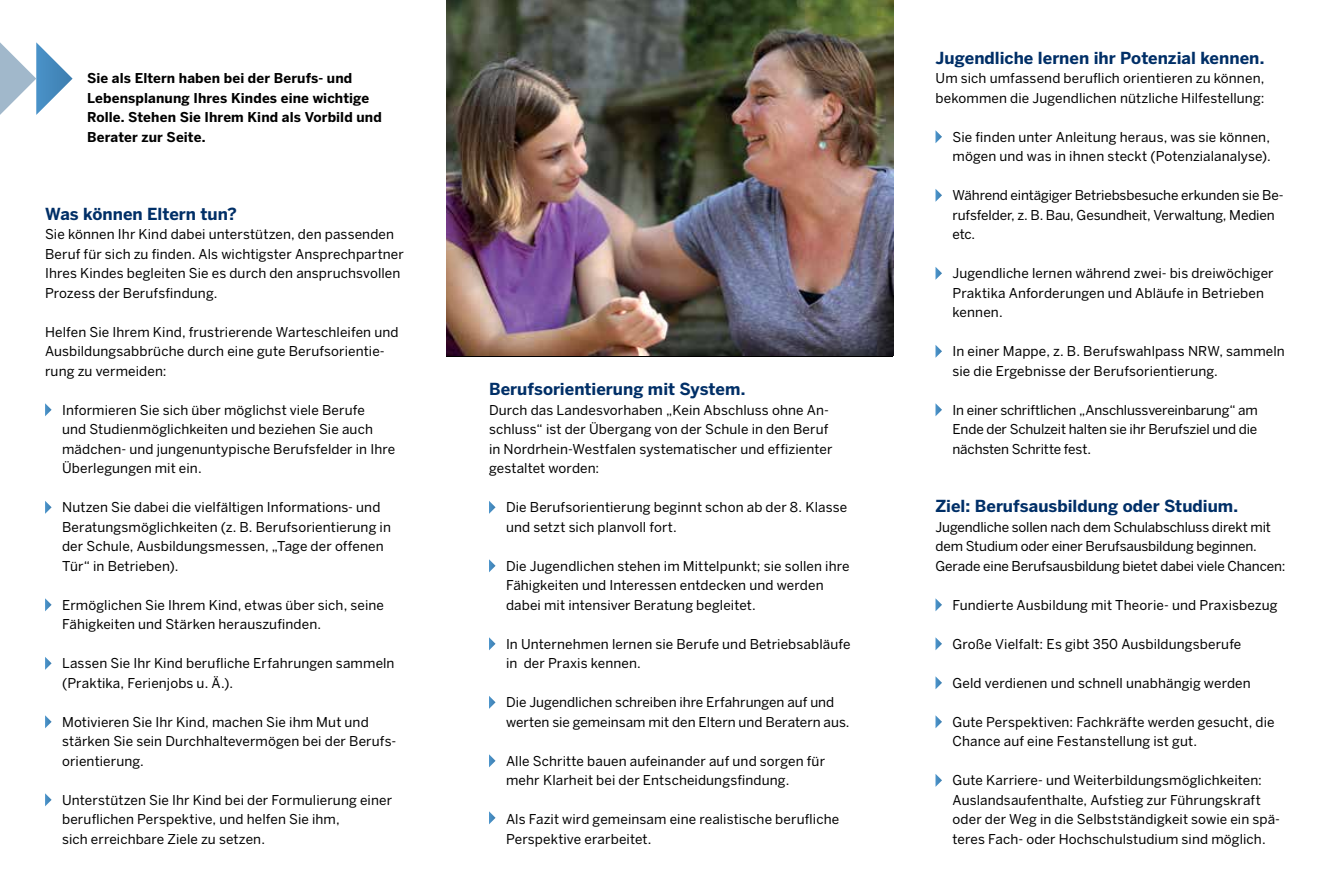
<style>
.page{position:relative;width:1331px;height:893px;background:#fff}
.page>*{position:absolute;margin:0;border:0;box-sizing:border-box;transform-origin:0 0}
.t1{font:700 16.5px "Benton Sans";color:#002f67}
.t2{font:13.5px/19.5px "Benton Sans";letter-spacing:.005em;color:#000}
.t3{font:700 13.5px/19.5px "Benton Sans";letter-spacing:.01em;color:#000}
</style>
<div class="page">
<img style="left:446px;top:0;width:447px;height:356px">
<svg style="left:45px;top:403px;width:7px;height:13px"></svg>
<svg style="left:45px;top:501px;width:7px;height:13px"></svg>
<svg style="left:45px;top:598px;width:7px;height:13px"></svg>
<svg style="left:45px;top:657px;width:7px;height:13px"></svg>
<svg style="left:45px;top:715px;width:7px;height:13px"></svg>
<svg style="left:45px;top:793px;width:7px;height:13px"></svg>
<svg style="left:489px;top:501px;width:6px;height:13px"></svg>
<svg style="left:489px;top:559px;width:6px;height:13px"></svg>
<svg style="left:489px;top:637px;width:6px;height:13px"></svg>
<svg style="left:489px;top:696px;width:6px;height:13px"></svg>
<svg style="left:489px;top:754px;width:6px;height:13px"></svg>
<svg style="left:489px;top:811px;width:6px;height:13px"></svg>
<svg style="left:935px;top:130px;width:7px;height:13px"></svg>
<svg style="left:935px;top:189px;width:7px;height:13px"></svg>
<svg style="left:935px;top:267px;width:7px;height:13px"></svg>
<svg style="left:935px;top:345px;width:7px;height:13px"></svg>
<svg style="left:935px;top:403px;width:7px;height:13px"></svg>
<svg style="left:935px;top:598px;width:7px;height:13px"></svg>
<svg style="left:935px;top:637px;width:7px;height:13px"></svg>
<svg style="left:935px;top:676px;width:7px;height:13px"></svg>
<svg style="left:935px;top:715px;width:7px;height:13px"></svg>
<svg style="left:935px;top:774px;width:7px;height:13px"></svg>
<svg style="left:0;top:42px;width:73px;height:73px"></svg>
<p class="t3" style="left:87px;top:68px;width:296px">Sie als Eltern haben bei der Berufs- und Lebensplanung Ihres Kindes eine wichtige Rolle. Stehen Sie Ihrem Kind als Vorbild und Berater zur Seite.</p>
<p class="t1" style="left:45px;top:204px;width:193px">Was können Eltern tun?</p>
<p class="t2" style="left:45px;top:224px;width:360px">Sie können Ihr Kind dabei unterstützen, den passenden Beruf für sich zu finden. Als wichtigster Ansprechpartner Ihres Kindes begleiten Sie es durch den anspruchsvollen Prozess der Berufsfindung.</p>
<p class="t2" style="left:45px;top:322px;width:355px">Helfen Sie Ihrem Kind, frustrierende Warteschleifen und<br>Ausbildungsabbrüche durch eine gute Berufsorientie&shy;rung zu vermeiden:</p>
<p class="t2" style="left:62px;top:400px;width:335px">Informieren Sie sich über möglichst viele Berufe<br>und Studienmöglichkeiten und beziehen Sie auch mädchen- und jungenuntypische Berufsfelder in Ihre Überlegungen mit ein.</p>
<p class="t2" style="left:62px;top:497px;width:330px">Nutzen Sie dabei die vielfältigen Informations- und Beratungsmöglichkeiten (z. B. Berufsorientierung in der Schule, Ausbildungsmessen, „Tage der offenen Tür“ in Betrieben).</p>
<p class="t2" style="left:62px;top:595px;width:323px">Ermöglichen Sie Ihrem Kind, etwas über sich, seine<br>Fähigkeiten und Stärken herauszufinden.</p>
<p class="t2" style="left:62px;top:653px;width:334px">Lassen Sie Ihr Kind berufliche Erfahrungen sammeln (Praktika, Ferienjobs u. Ä.).</p>
<p class="t2" style="left:62px;top:712px;width:336px">Motivieren Sie Ihr Kind, machen Sie ihm Mut und stärken Sie sein Durchhaltevermögen bei der Berufs&shy;orientierung.</p>
<p class="t2" style="left:62px;top:790px;width:331px">Unterstützen Sie Ihr Kind bei der Formulierung einer beruflichen Perspektive, und helfen Sie ihm,<br>sich erreichbare Ziele zu setzen.</p>
<p class="t1" style="left:489px;top:379px;width:258px">Berufsorientierung mit System.</p>
<p class="t2" style="left:489px;top:400px;width:345px">Durch das Landesvorhaben „Kein Abschluss ohne An&shy;schluss“ ist der Übergang von der Schule in den Beruf in Nordrhein-Westfalen systematischer und effizienter gestaltet worden:</p>
<p class="t2" style="left:506px;top:497px;width:343px">Die Berufsorientierung beginnt schon ab der 8. Klasse und setzt sich planvoll fort.</p>
<p class="t2" style="left:506px;top:556px;width:345px">Die Jugendlichen stehen im Mittelpunkt; sie sollen ihre<br>Fähigkeiten und Interessen entdecken und werden dabei mit intensiver Beratung begleitet.</p>
<p class="t2" style="left:506px;top:634px;width:346px">In Unternehmen lernen sie Berufe und Betriebsabläufe in der Praxis kennen.</p>
<p class="t2" style="left:506px;top:692px;width:345px">Die Jugendlichen schreiben ihre Erfahrungen auf und werten sie gemeinsam mit den Eltern und Beratern aus.</p>
<p class="t2" style="left:506px;top:751px;width:321px">Alle Schritte bauen aufeinander auf und sorgen für mehr Klarheit bei der Entscheidungsfindung.</p>
<p class="t2" style="left:506px;top:809px;width:335px">Als Fazit wird gemeinsam eine realistische berufliche<br>Perspektive erarbeitet.</p>
<p class="t1" style="left:935px;top:48px;width:330px">Jugendliche lernen ihr Potenzial kennen.</p>
<p class="t2" style="left:935px;top:68px;width:331px">Um sich umfassend beruflich orientieren zu können, bekommen die Jugendlichen nützliche Hilfestellung:</p>
<p class="t2" style="left:952px;top:127px;width:320px">Sie finden unter Anleitung heraus, was sie können, mögen und was in ihnen steckt (Potenzialanalyse).</p>
<p class="t2" style="left:952px;top:185px;width:333px">Während eintägiger Betriebsbesuche erkunden sie Be&shy;rufsfelder, z. B. Bau, Gesundheit, Verwaltung, Medien etc.</p>
<p class="t2" style="left:952px;top:263px;width:323px">Jugendliche lernen während zwei- bis dreiwöchiger<br>Praktika Anforderungen und Abläufe in Betrieben kennen.</p>
<p class="t2" style="left:952px;top:341px;width:334px">In einer Mappe, z. B. Berufswahlpass NRW, sammeln sie die Ergebnisse der Berufsorientierung.</p>
<p class="t2" style="left:952px;top:400px;width:307px;text-align:justify">In einer schriftlichen „Anschlussvereinbarung“ am Ende der Schulzeit halten sie ihr Berufsziel und die nächsten Schritte fest.</p>
<p class="t1" style="left:935px;top:496px;width:304px">Ziel: Berufsausbildung oder Studium.</p>
<p class="t2" style="left:935px;top:517px;width:351px">Jugendliche sollen nach dem Schulabschluss direkt mit dem Studium oder einer Berufsausbildung beginnen.<br>Gerade eine Berufsausbildung bietet dabei viele Chancen:</p>
<p class="t2" style="left:952px;top:595px;width:326px">Fundierte Ausbildung mit Theorie- und Praxisbezug</p>
<p class="t2" style="left:952px;top:634px;width:290px">Große Vielfalt: Es gibt 350 Ausbildungsberufe</p>
<p class="t2" style="left:952px;top:673px;width:300px">Geld verdienen und schnell unabhängig werden</p>
<p class="t2" style="left:952px;top:712px;width:324px">Gute Perspektiven: Fachkräfte werden gesucht, die<br>Chance auf eine Festanstellung ist gut.</p>
<p class="t2" style="left:952px;top:770px;width:329px">Gute Karriere- und Weiterbildungsmöglichkeiten:<br>Auslandsaufenthalte, Aufstieg zur Führungskraft oder der Weg in die Selbstständigkeit sowie ein spä&shy;teres Fach- oder Hochschulstudium sind möglich.</p>
</div>
